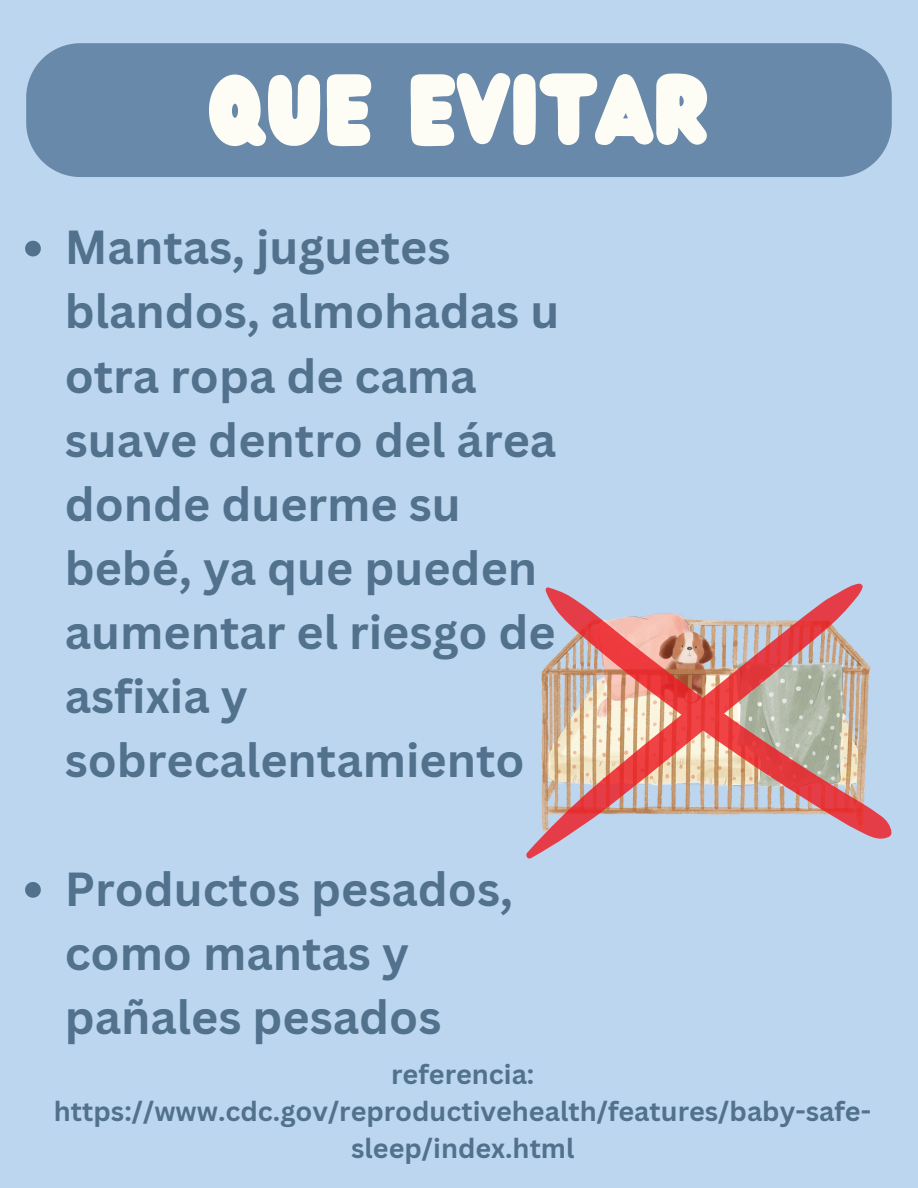
<style>
.page{position:relative;width:918px;height:1188px;background:#bcd6ef}
.page>*{position:absolute;margin:0;border:0;box-sizing:border-box;transform-origin:0 0}
.t1{font:86.85px "Wedges";color:#fefdf5}
.t2{font:700 46.5px/64.2px "Canva Sans";color:#52718d}
.t3{font:700 27px/37.2px "Canva Sans";color:#52718d;text-align:center}
</style>
<div class="page">
<div style="left:26px;top:43px;width:866px;height:134px;background:#6889aa"></div>
<svg style="left:25px;top:241px;width:16px;height:15px"></svg>
<svg style="left:25px;top:882px;width:16px;height:16px"></svg>
<svg style="left:863px;top:658px;width:28px;height:181px"></svg>
<svg style="left:526px;top:583px;width:337px;height:276px"></svg>
<p class="t1" style="left:209px;top:46px;width:502px">QUE EVITAR</p>
<p class="t2" style="left:65px;top:214px;width:496px">Mantas, juguetes blandos, almohadas u otra ropa de cama suave dentro del área donde duerme su bebé, ya que pueden aumentar el riesgo de asfixia y sobrecalentamiento</p>
<h1 class="t2" style="left:65px;top:855px;width:450px">Productos pesados, como mantas y pañales pesados</h1>
<p class="t3" style="left:54px;top:1055px;width:819px">referencia: https://www.cdc.gov/reproductivehealth/features/baby-safe&shy;sleep/index.html</p>
</div>
